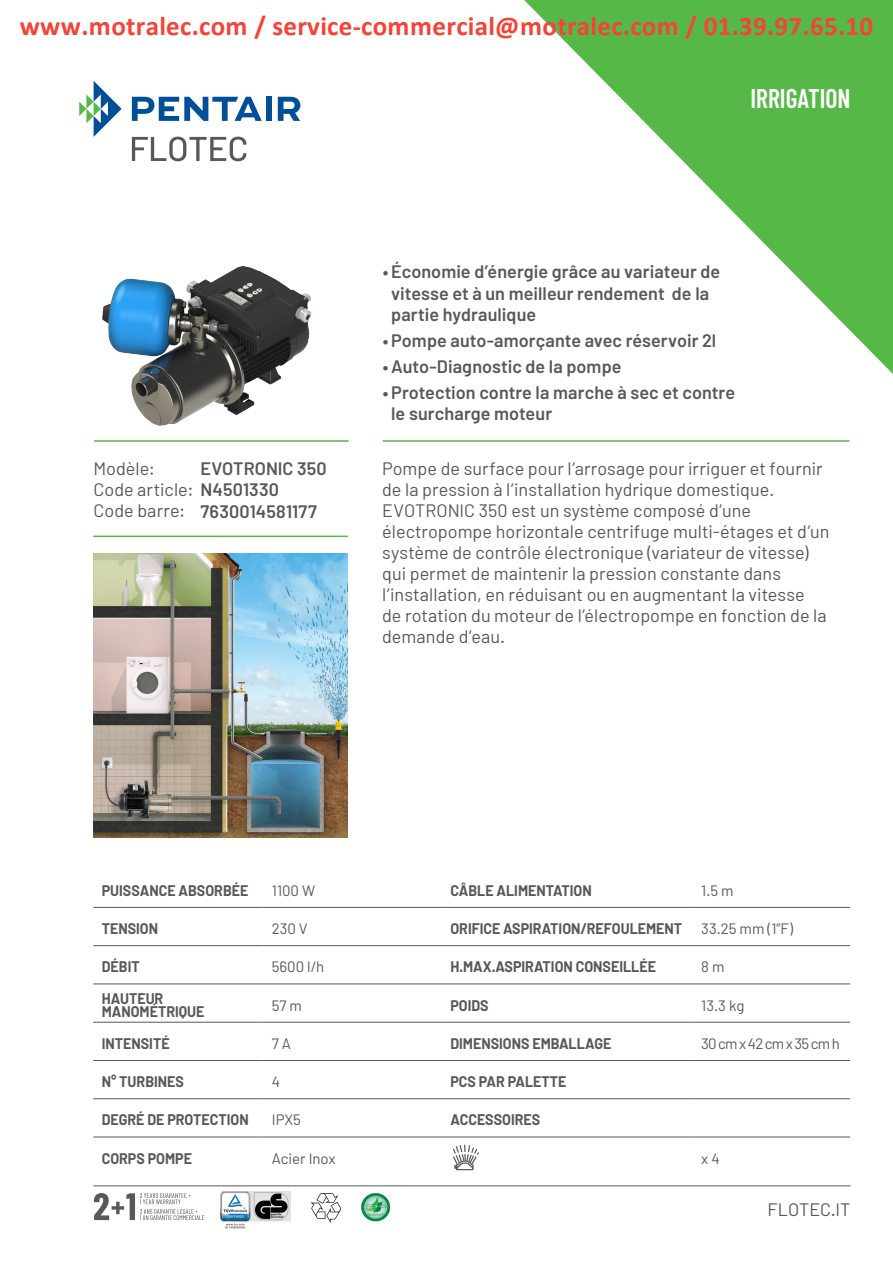
<style>
.page{position:relative;width:893px;height:1263px;background:#fff}
.page>*{position:absolute;margin:0;border:0;box-sizing:border-box;transform-origin:0 0}
.t1{font:700 27px "Calibri";color:#f54337}
.t2{font:600 27px "Barlow Condensed";color:#fff;scale:.95 1}
.t3{font:18px/21px "Barlow";color:#57585a}
.t4{font:600 18px/21.6px "Barlow";letter-spacing:.005em;color:#57585a}
.Titoli_Tabella{font:700 15px "Barlow";color:#57585a;scale:.95 1}
.Testo_Tabella{font:15px "Barlow";color:#57585a}
.Testo_Tabella-2{font:15px "Barlow";letter-spacing:.1em;color:#57585a}
.s1{font-weight:600}
</style>
<div class="page">
<svg style="left:132px;top:137px;width:114px;height:24px"></svg>
<svg style="left:79px;top:81px;width:43px;height:56px"></svg>
<svg style="left:132px;top:97px;width:130px;height:24px"></svg>
<div style="left:266px;top:97px;width:5px;height:24px;background:#014e99"></div>
<svg style="left:278px;top:97px;width:22px;height:24px"></svg>
<svg style="left:524px;top:0;width:369px;height:374px"></svg>
<hr style="left:94px;top:440px;width:255px;height:2px;background:#56b947">
<hr style="left:93px;top:536px;width:255px;height:1px;background:#56b947">
<hr style="left:383px;top:440px;width:466px;height:2px;background:#56b947">
<hr style="left:94px;top:1185px;width:756px;height:1px;background:#57585a">
<img style="left:220px;top:1191px;width:71px;height:37px">
<svg style="left:94px;top:1193px;width:110px;height:27px"></svg>
<img style="left:361px;top:1193px;width:29px;height:28px">
<svg style="left:310px;top:1193px;width:31px;height:30px"></svg>
<svg style="left:93px;top:906px;width:170px;height:232px"></svg>
<svg style="left:263px;top:906px;width:587px;height:265px"></svg>
<hr style="left:93px;top:907px;width:170px;height:1px;background:#57585a">
<hr style="left:263px;top:907px;width:179px;height:1px;background:#57585a">
<hr style="left:442px;top:907px;width:251px;height:1px;background:#57585a">
<hr style="left:693px;top:907px;width:157px;height:1px;background:#57585a">
<hr style="left:93px;top:945px;width:170px;height:1px;background:#57585a">
<hr style="left:263px;top:945px;width:179px;height:1px;background:#57585a">
<hr style="left:442px;top:945px;width:251px;height:1px;background:#57585a">
<hr style="left:693px;top:945px;width:157px;height:1px;background:#57585a">
<hr style="left:93px;top:983px;width:170px;height:1px;background:#57585a">
<hr style="left:263px;top:983px;width:179px;height:1px;background:#57585a">
<hr style="left:442px;top:983px;width:251px;height:1px;background:#57585a">
<hr style="left:693px;top:983px;width:157px;height:1px;background:#57585a">
<hr style="left:93px;top:1022px;width:170px;height:1px;background:#57585a">
<hr style="left:263px;top:1022px;width:179px;height:1px;background:#57585a">
<hr style="left:442px;top:1022px;width:251px;height:1px;background:#57585a">
<hr style="left:693px;top:1022px;width:157px;height:1px;background:#57585a">
<hr style="left:93px;top:1060px;width:170px;height:1px;background:#57585a">
<hr style="left:263px;top:1060px;width:179px;height:1px;background:#57585a">
<hr style="left:442px;top:1060px;width:251px;height:1px;background:#57585a">
<hr style="left:693px;top:1060px;width:157px;height:1px;background:#57585a">
<hr style="left:93px;top:1098px;width:170px;height:1px;background:#57585a">
<hr style="left:263px;top:1098px;width:179px;height:1px;background:#57585a">
<hr style="left:442px;top:1098px;width:251px;height:1px;background:#57585a">
<hr style="left:693px;top:1098px;width:157px;height:1px;background:#57585a">
<hr style="left:93px;top:1136px;width:170px;height:1px;background:#57585a">
<hr style="left:263px;top:1136px;width:179px;height:1px;background:#57585a">
<hr style="left:442px;top:1136px;width:251px;height:1px;background:#57585a">
<hr style="left:693px;top:1136px;width:157px;height:1px;background:#57585a">
<svg style="left:453px;top:1145px;width:26px;height:25px"></svg>
<img style="left:93px;top:554px;width:255px;height:283px">
<img style="left:102px;top:265px;width:210px;height:161px">
<h1 class="t1" style="left:20px;top:15px;width:855px">www.motralec.com / service-commercial@motralec.com / 01.39.97.65.10</h1>
<h1 class="t2" style="left:751px;top:81px;width:107px">IRRIGATION</h1>
<p class="t4" style="left:391px;top:261px;width:330px;text-indent:-9px">• Économie d’énergie grâce au variateur de vitesse et à un meilleur rendement de la partie hydraulique</p>
<p class="t4" style="left:383px;top:330px;width:335px">• Pompe auto-amorçante avec réservoir 2l</p>
<p class="t4" style="left:383px;top:355px;width:240px">•Auto-Diagnostic de la pompe</p>
<p class="t4" style="left:391px;top:381px;width:345px;text-indent:-9px">• Protection contre la marche à sec et contre le surcharge moteur</p>
<p class="t3" style="left:94px;top:457px;width:187px">Modèle:<br>Code article: <span class="s1">N4501330<br></span>Code barre:</p>
<p class="t3" style="left:382px;top:457px;width:449px">Pompe de surface pour l’arrosage pour irriguer et fournir de la pression à l’installation hydrique domestique.<br>EVOTRONIC 350 est un système composé d’une électropompe horizontale centrifuge multi-étages et d’un système de contrôle électronique (variateur de vitesse) qui permet de maintenir la pression constante dans l’installation, en réduisant ou en augmentant la vitesse<br>de rotation du moteur de l’électropompe en fonction de la demande d’eau.</p>
<p class="t4" style="left:200px;top:457px;width:128px">EVOTRONIC 350</p>
<p class="t4" style="left:200px;top:500px;width:118px">7630014581177</p>
<p class="Titoli_Tabella" style="left:102px;top:881px;width:156px">PUISSANCE ABSORBÉE</p>
<p class="Testo_Tabella" style="left:272px;top:881px;width:45px">1100 W</p>
<p class="Titoli_Tabella" style="left:450px;top:881px;width:150px">CÂBLE ALIMENTATION</p>
<p class="Testo_Tabella" style="left:701px;top:881px;width:34px">1.5 m</p>
<p class="Titoli_Tabella" style="left:102px;top:919px;width:61px">TENSION</p>
<p class="Testo_Tabella" style="left:272px;top:919px;width:37px">230 V</p>
<p class="Titoli_Tabella" style="left:450px;top:919px;width:246px">ORIFICE ASPIRATION/REFOULEMENT</p>
<p class="Testo_Tabella" style="left:701px;top:919px;width:93px">33.25 mm (1”F)</p>
<p class="Titoli_Tabella" style="left:102px;top:957px;width:42px">DÉBIT</p>
<p class="Testo_Tabella" style="left:272px;top:957px;width:54px">5600 l/h</p>
<p class="Titoli_Tabella" style="left:450px;top:957px;width:218px">H.MAX.ASPIRATION CONSEILLÉE</p>
<p class="Testo_Tabella" style="left:701px;top:957px;width:25px">8m</p>
<p class="Titoli_Tabella" style="left:102px;top:989px;width:66px">HAUTEUR</p>
<p class="Titoli_Tabella" style="left:102px;top:1002px;width:110px">MANOMÉTRIQUE</p>
<p class="Testo_Tabella" style="left:272px;top:996px;width:32px">57m</p>
<p class="Titoli_Tabella" style="left:450px;top:996px;width:42px">POIDS</p>
<p class="Testo_Tabella" style="left:701px;top:996px;width:45px">13.3 kg</p>
<p class="Titoli_Tabella" style="left:102px;top:1034px;width:73px">INTENSITÉ</p>
<p class="Testo_Tabella" style="left:272px;top:1034px;width:21px">7A</p>
<p class="Titoli_Tabella" style="left:450px;top:1034px;width:171px">DIMENSIONS EMBALLAGE</p>
<p class="Testo_Tabella-2" style="left:701px;top:1034px;width:140px">30cmx42cmx35cmh</p>
<p class="Titoli_Tabella" style="left:102px;top:1072px;width:88px">N° TURBINES</p>
<p class="Testo_Tabella" style="left:272px;top:1072px;width:10px">4</p>
<p class="Titoli_Tabella" style="left:450px;top:1072px;width:124px">PCS PAR PALETTE</p>
<p class="Titoli_Tabella" style="left:102px;top:1111px;width:156px">DEGRÉ DE PROTECTION</p>
<p class="Testo_Tabella" style="left:272px;top:1111px;width:31px">IPX5</p>
<p class="Titoli_Tabella" style="left:450px;top:1111px;width:96px">ACCESSOIRES</p>
<p class="Titoli_Tabella" style="left:102px;top:1149px;width:97px">CORPS POMPE</p>
<p class="Testo_Tabella" style="left:272px;top:1149px;width:65px">Acier Inox</p>
<p class="Testo_Tabella" style="left:701px;top:1149px;width:20px">x4</p>
<p class="t3" style="left:767px;top:1198px;width:85px">FLOTEC.IT</p>
</div>
